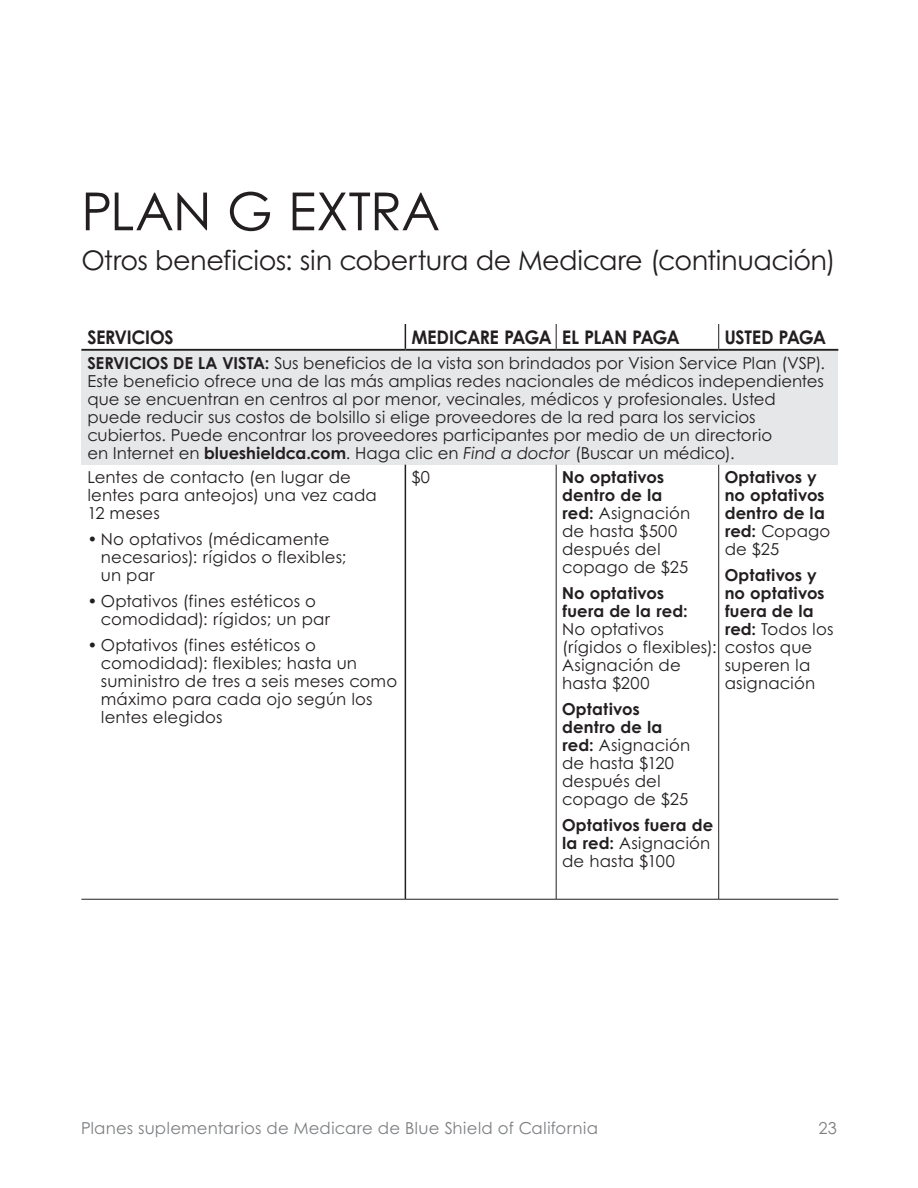
<style>
.page{position:relative;width:918px;height:1188px;background:#fff}
.page>*{position:absolute;margin:0;border:0;box-sizing:border-box;transform-origin:0 0}
._2__section_title_lg{font:52.5px "Century Gothic B";letter-spacing:.01em;color:#231f20}
._2__section_title_sm{font:27px "Century Gothic B";letter-spacing:-.02em;color:#231f20}
._4__Medicare_chart_h{font:700 18.75px "Century Gothic B";letter-spacing:-.005em;color:#231f20;scale:.95 1}
._3__Medicare_body_co{font:16.5px/18px "Century Gothic B";letter-spacing:.01em;color:#231f20}
._4__Medicare_chart_b{font:16.5px/18px "Century Gothic B";letter-spacing:-.005em;color:#231f20}
._3__Medicare_body_co-2{font:700 16.5px/18px "Century Gothic B";letter-spacing:.01em;color:#231f20}
.t1{font:16.5px "Century Gothic B";letter-spacing:.01em;color:#7e8083}
.s1{font-weight:700}
.s2{font-style:italic}
.s3{font-weight:400}
</style>
<div class="page">
<div style="left:81px;top:350px;width:757px;height:115px;background:#e6e7e9"></div>
<hr style="left:81px;top:349px;width:324px;height:2px;background:#231f20">
<hr style="left:405px;top:349px;width:151px;height:2px;background:#231f20">
<hr style="left:556px;top:349px;width:163px;height:2px;background:#231f20">
<hr style="left:719px;top:349px;width:119px;height:2px;background:#231f20">
<hr style="left:405px;top:465px;width:1px;height:434px;background:#231f20">
<svg style="left:405px;top:324px;width:1px;height:25px"></svg>
<hr style="left:81px;top:899px;width:324px;height:1px;background:#231f20">
<hr style="left:405px;top:899px;width:151px;height:1px;background:#231f20">
<hr style="left:556px;top:899px;width:163px;height:1px;background:#231f20">
<hr style="left:719px;top:899px;width:119px;height:1px;background:#231f20">
<hr style="left:556px;top:465px;width:1px;height:434px;background:#231f20">
<hr style="left:718px;top:465px;width:1px;height:434px;background:#231f20">
<svg style="left:556px;top:324px;width:1px;height:25px"></svg>
<svg style="left:718px;top:324px;width:1px;height:25px"></svg>
<p class="_2__section_title_lg" style="left:81px;top:179px;width:360px">PLAN G EXTRA</p>
<p class="_2__section_title_sm" style="left:81px;top:244px;width:756px">Otros beneficios: sin cobertura de Medicare (continuación)</p>
<p class="_4__Medicare_chart_h" style="left:87px;top:325px;width:92px">SERVICIOS</p>
<p class="_4__Medicare_chart_h" style="left:411px;top:325px;width:149px">MEDICARE PAGA</p>
<p class="_4__Medicare_chart_h" style="left:562px;top:325px;width:125px">EL PLAN PAGA</p>
<p class="_4__Medicare_chart_h" style="left:725px;top:325px;width:108px">USTED PAGA</p>
<p class="_4__Medicare_chart_b" style="left:87px;top:354px;width:739px"><span class="s1">SERVICIOS DE LA VISTA:</span> Sus beneficios de la vista son brindados por Vision Service Plan (VSP).<br>Este beneficio ofrece una de las más amplias redes nacionales de médicos independientes que se encuentran en centros al por menor, vecinales, médicos y profesionales. Usted puede reducir sus costos de bolsillo si elige proveedores de la red para los servicios cubiertos. Puede encontrar los proveedores participantes por medio de un directorio<br>en Internet en <span class="s1">blueshieldca.com</span>. Haga clic en <span class="s2">Find a doctor</span> (Buscar un médico).</p>
<p class="_3__Medicare_body_co" style="left:87px;top:468px;width:291px">Lentes de contacto (en lugar de lentes para anteojos) una vez cada<br>12 meses</p>
<p class="_3__Medicare_body_co" style="left:101px;top:530px;width:247px;text-indent:-14px">• No optativos (médicamente necesarios): rígidos o flexibles; un par</p>
<p class="_3__Medicare_body_co" style="left:101px;top:592px;width:231px;text-indent:-14px">• Optativos (fines estéticos o comodidad): rígidos; un par</p>
<p class="_3__Medicare_body_co" style="left:101px;top:636px;width:298px;text-indent:-14px">• Optativos (fines estéticos o comodidad): flexibles; hasta un suministro de tres a seis meses como máximo para cada ojo según los lentes elegidos</p>
<p class="_3__Medicare_body_co" style="left:411px;top:468px;width:20px">$0</p>
<p class="_3__Medicare_body_co" style="left:562px;top:468px;width:129px"><span class="s1">No optativos dentro de la red:</span> Asignación de hasta $500 después del copago de $25</p>
<p class="_3__Medicare_body_co" style="left:562px;top:584px;width:156px"><span class="s1">No optativos<br>fuera de la red:<br></span>No optativos (rígidos o flexibles):<br>Asignación de hasta $200</p>
<p class="_3__Medicare_body_co" style="left:562px;top:700px;width:129px"><span class="s1">Optativos dentro de la red:</span> Asignación de hasta $120 después del copago de $25</p>
<p class="_3__Medicare_body_co-2" style="left:562px;top:816px;width:153px">Optativos fuera de la red: <span class="s3">Asignación de hasta $100</span></p>
<p class="_3__Medicare_body_co-2" style="left:725px;top:468px;width:107px">Optativos y no optativos dentro de la red: <span class="s3">Copago de $25</span></p>
<p class="_3__Medicare_body_co" style="left:725px;top:566px;width:110px"><span class="s1">Optativos y no optativos fuera de la red:</span> Todos los costos que superen la asignación</p>
<p class="t1" style="left:81px;top:1118px;width:519px">Planes suplementarios de Medicare de Blue Shield of California</p>
<p class="t1" style="left:819px;top:1118px;width:20px">23</p>
</div>
